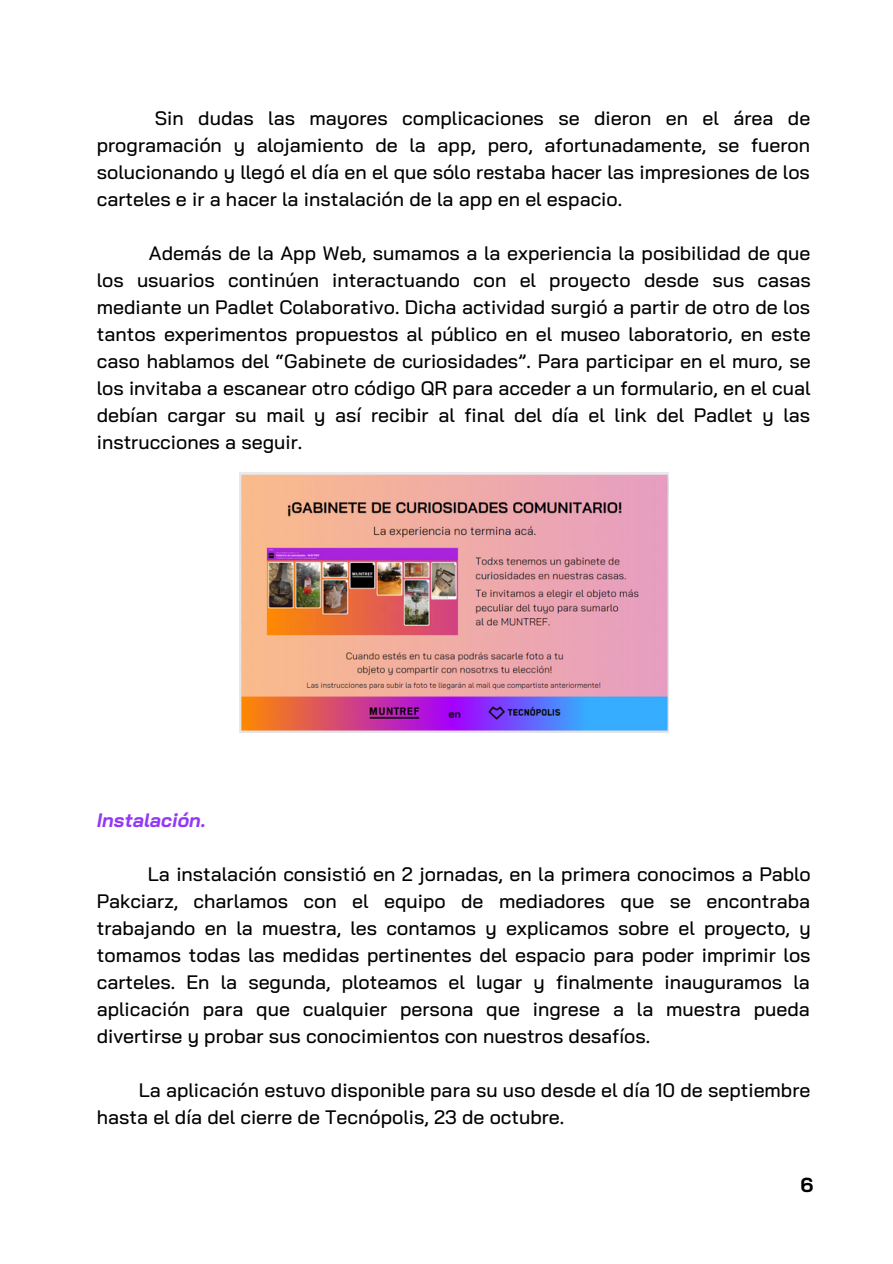
<style>
.page{position:relative;width:893px;height:1264px;background:#fff}
.page>*{position:absolute;margin:0;border:0;box-sizing:border-box;transform-origin:0 0}
.t1{font:700 20.25px "Bai Jamjuree";color:#000}
.t2{font:500 19.5px/27px "Bai Jamjuree";color:#000;text-align:justify}
.t3{font:italic 700 19.5px "Bai Jamjuree";color:#9239f7}
</style>
<div class="page">
<img style="left:240px;top:472px;width:428px;height:260px">
<p class="t2" style="left:97px;top:104px;width:715px;text-indent:58px">Sin dudas las mayores complicaciones se dieron en el área de programación y alojamiento de la app, pero, afortunadamente, se fueron solucionando y llegó el día en el que sólo restaba hacer las impresiones de los carteles e ir a hacer la instalación de la app en el espacio.</p>
<p class="t2" style="left:97px;top:239px;width:715px;text-indent:52px">Además de la App Web, sumamos a la experiencia la posibilidad de que los usuarios continúen interactuando con el proyecto desde sus casas mediante un Padlet Colaborativo. Dicha actividad surgió a partir de otro de los tantos experimentos propuestos al público en el museo laboratorio, en este caso hablamos del “Gabinete de curiosidades”. Para participar en el muro, se los invitaba a escanear otro código QR para acceder a un formulario, en el cual debían cargar su mail y así recibir al final del día el link del Padlet y las instrucciones a seguir.</p>
<p class="t3" style="left:97px;top:807px;width:110px">Instalación.</p>
<p class="t2" style="left:97px;top:860px;width:715px;text-indent:51px">La instalación consistió en 2 jornadas, en la primera conocimos a Pablo Pakciarz, charlamos con el equipo de mediadores que se encontraba trabajando en la muestra, les contamos y explicamos sobre el proyecto, y tomamos todas las medidas pertinentes del espacio para poder imprimir los carteles. En la segunda, ploteamos el lugar y finalmente inauguramos la aplicación para que cualquier persona que ingrese a la muestra pueda divertirse y probar sus conocimientos con nuestros desafíos.</p>
<p class="t2" style="left:97px;top:1075px;width:715px;text-indent:42px">La aplicación estuvo disponible para su uso desde el día 10 de septiembre hasta el día del cierre de Tecnópolis, 23 de octubre.</p>
<p class="t1" style="left:800px;top:1172px;width:14px">6</p>
</div>
